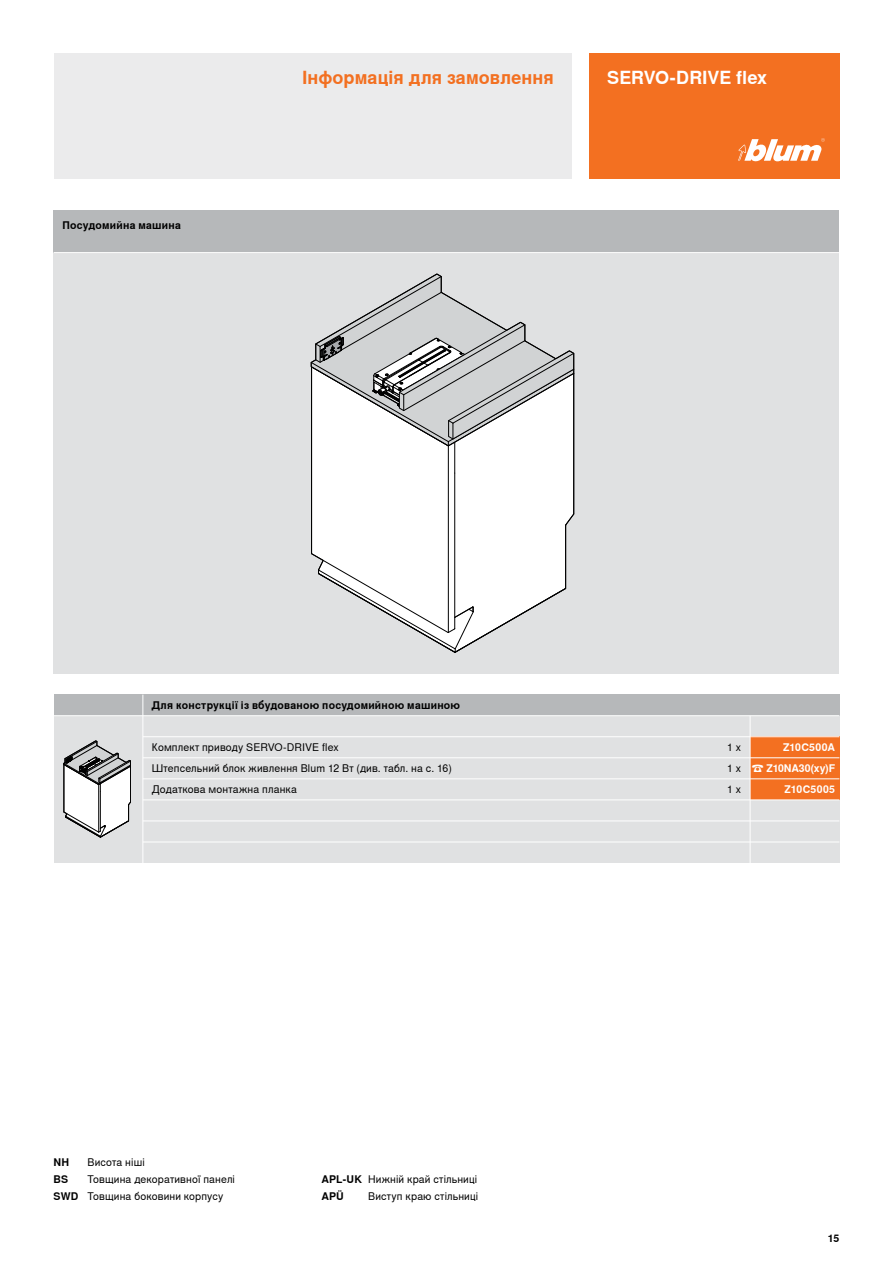
<style>
.page{position:relative;width:893px;height:1263px;background:#fff}
.page>*{position:absolute;margin:0;border:0;box-sizing:border-box;transform-origin:0 0}
.t1{font:700 18px "Nimbus Sans Global";letter-spacing:.005em;color:#f37021}
.t2{font:700 18px "Nimbus Sans Global";letter-spacing:-.01em;color:#fff}
.t3{font:10.5px/21px "Nimbus Sans Global";letter-spacing:.015em;color:#000}
.t4{font:700 10.5px "Nimbus Sans Global";letter-spacing:.025em;color:#000}
.t5{font:700 10.5px/21px "Nimbus Sans Global";letter-spacing:.01em;color:#fff;text-align:right}
</style>
<div class="page">
<div style="left:589px;top:54px;width:250px;height:125px;background:#f37021"></div>
<div style="left:54px;top:54px;width:517px;height:125px;background:#ebebec"></div>
<svg style="left:738px;top:138px;width:87px;height:23px"></svg>
<div style="left:54px;top:253px;width:785px;height:421px;background:#e0e1e2"></div>
<div style="left:54px;top:716px;width:785px;height:147px;background:#e0e1e2"></div>
<div style="left:750px;top:737px;width:89px;height:63px;background:#f37021"></div>
<div style="left:54px;top:695px;width:785px;height:21px;background:#b6b8ba"></div>
<div style="left:54px;top:210px;width:785px;height:43px;background:#b6b8ba"></div>
<div style="left:313px;top:447px;width:260px;height:142px;background:#fff"></div>
<hr style="left:448px;top:446px;width:1px;height:186px;background:#000">
<hr style="left:311px;top:367px;width:1px;height:187px;background:#000">
<hr style="left:454px;top:473px;width:1px;height:156px;background:#000">
<hr style="left:454px;top:443px;width:1px;height:30px;background:#000">
<hr style="left:573px;top:374px;width:1px;height:140px;background:#000">
<svg style="left:565px;top:513px;width:9px;height:13px"></svg>
<hr style="left:565px;top:525px;width:1px;height:63px;background:#000">
<svg style="left:311px;top:553px;width:255px;height:100px"></svg>
<svg style="left:311px;top:274px;width:263px;height:173px"></svg>
<svg style="left:64px;top:741px;width:67px;height:97px"></svg>
<hr style="left:54px;top:252px;width:785px;height:1px;background:#fff">
<hr style="left:54px;top:715px;width:785px;height:1px;background:#fff">
<hr style="left:143px;top:736px;width:696px;height:1px;background:#fff">
<hr style="left:143px;top:757px;width:696px;height:1px;background:#fff">
<hr style="left:143px;top:778px;width:696px;height:1px;background:#fff">
<hr style="left:143px;top:799px;width:696px;height:1px;background:#fff">
<hr style="left:143px;top:820px;width:696px;height:1px;background:#fff">
<hr style="left:143px;top:842px;width:696px;height:1px;background:#fff">
<hr style="left:142px;top:695px;width:1px;height:168px;background:#fff">
<hr style="left:750px;top:716px;width:1px;height:147px;background:#fff">
<p class="t4" style="left:63px;top:219px;width:120px">Посудомийна машина</p>
<h1 class="t1" style="left:302px;top:67px;width:253px">Інформація для замовлення</h1>
<h1 class="t2" style="left:607px;top:67px;width:161px">SERVO-DRIVE flex</h1>
<p class="t4" style="left:152px;top:699px;width:310px">Для конструкції із вбудованою посудомийною машиною</p>
<p class="t3" style="left:152px;top:737px;width:189px">Комплект приводу SERVO-DRIVE flex</p>
<p class="t3" style="left:152px;top:758px;width:302px">Штепсельний блок живлення Blum 12 Вт (див. табл. на с. 16)<br>Додаткова монтажна планка</p>
<p class="t4" style="left:54px;top:1156px;width:17px">NH</p>
<p class="t3" style="left:88px;top:1154px;width:149px;line-height:16.8px">Висота ніші<br>Товщина декоративної панелі</p>
<p class="t3" style="left:368px;top:1169px;width:110px">Нижній край стільниці</p>
<p class="t4" style="left:54px;top:1173px;width:16px">BS</p>
<p class="t4" style="left:321px;top:1173px;width:42px">APL-UK</p>
<p class="t4" style="left:54px;top:1190px;width:26px">SWD</p>
<p class="t4" style="left:321px;top:1190px;width:24px">APÜ</p>
<p class="t3" style="left:88px;top:1186px;width:137px">Товщина боковини корпусу</p>
<p class="t3" style="left:368px;top:1186px;width:111px">Виступ краю стільниці</p>
<p class="t3" style="left:727px;top:737px;width:16px">1 x</p>
<p class="t5" style="left:783px;top:737px;width:54px">Z10C500A</p>
<p class="t3" style="left:727px;top:758px;width:16px">1 x<br>1 x</p>
<p class="t5" style="left:752px;top:758px;width:85px">☎ Z10NA30(xy)F<br>Z10C5005</p>
<p class="t4" style="left:828px;top:1232px;width:13px">15</p>
</div>
